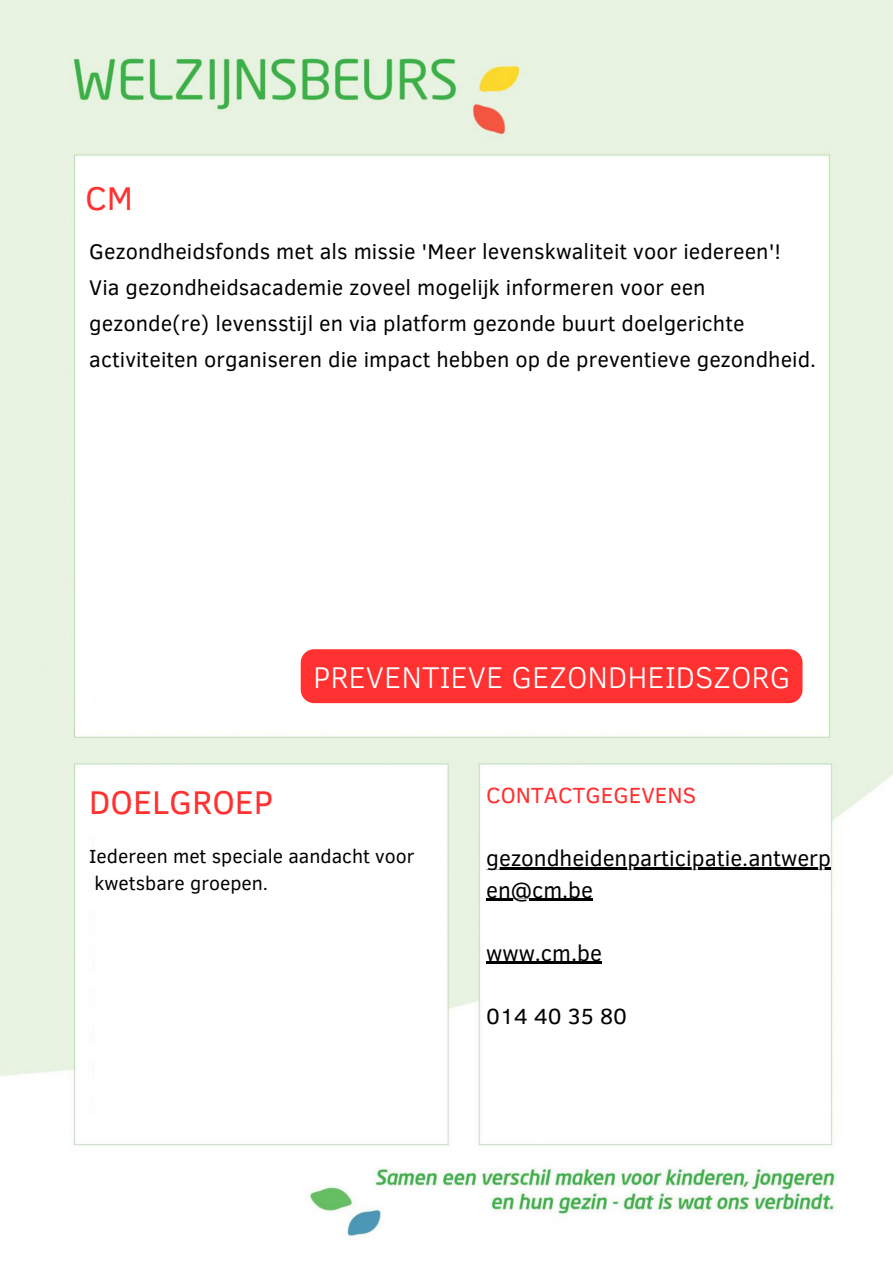
<style>
.page{position:relative;width:893px;height:1263px;background:#fff}
.page>*{position:absolute;margin:0;border:0;box-sizing:border-box;transform-origin:0 0}
.t1{font:33.75px "Clear Sans";color:#ff3131}
.t2{font:300 30.75px "Clear Sans";color:#fff}
.t3{font:22.5px/31.5px "Clear Sans";color:#000}
.t4{font:22.5px "Clear Sans";color:#ff3131}
.t5{font:21.75px/36px "Clear Sans";letter-spacing:.005em;color:#000}
.t6{font:19.5px/27px "Clear Sans";color:#000}
</style>
<div class="page">
<img style="left:0;top:0;width:893px;height:1236px">
<hr style="left:486px;top:867px;width:345px;height:2px;background:#000">
<hr style="left:486px;top:899px;width:107px;height:2px;background:#000">
<hr style="left:486px;top:962px;width:116px;height:2px;background:#000">
<div style="left:301px;top:649px;width:501px;height:54px;background:#ff3131"></div>
<h1 class="t1" style="left:85px;top:174px;width:49px">CM</h1>
<p class="t5" style="left:89px;top:232px;width:728px">Gezondheidsfonds met als missie 'Meer levenskwaliteit voor iedereen'!<br>Via gezondheidsacademie zoveel mogelijk informeren voor een gezonde(re) levensstijl en via platform gezonde buurt doelgerichte activiteiten organiseren die impact hebben op de preventieve gezondheid.</p>
<h2 class="t2" style="left:313px;top:655px;width:479px">PREVENTIEVE GEZONDHEIDSZORG</h2>
<h1 class="t1" style="left:89px;top:777px;width:186px">DOELGROEP</h1>
<p class="t6" style="left:89px;top:841px;width:327px">Iedereen met speciale aandacht voor kwetsbare groepen.</p>
<p class="t4" style="left:486px;top:779px;width:211px">CONTACTGEGEVENS</p>
<p class="t3" style="left:486px;top:841px;width:346px">gezondheidenparticipatie.antwerp en@cm.be</p>
<p class="t3" style="left:486px;top:936px;width:117px">www.cm.be</p>
<p class="t3" style="left:486px;top:999px;width:142px">014 40 35 80</p>
</div>
